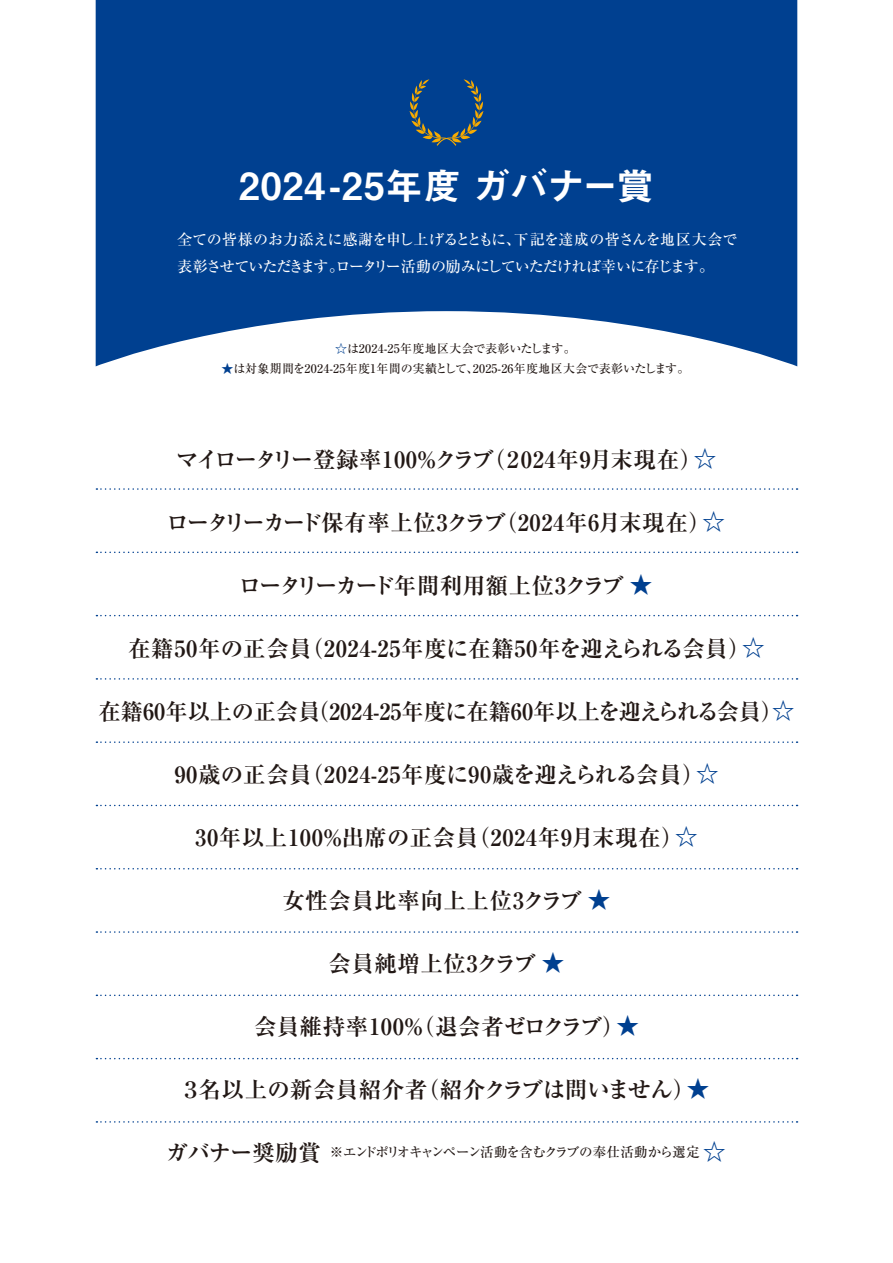
<style>
.page{position:relative;width:893px;height:1263px;background:#fff}
.page>*{position:absolute;margin:0;border:0;box-sizing:border-box;transform-origin:0 0}
.t1{font:37.5px "Midashi Go Pro MB31";letter-spacing:.025em;color:#fff}
.t2{font:700 22.5px "Ryumin Pro";letter-spacing:.005em;color:#221815}
.t3{font:700 22.5px "Ryumin Pro";letter-spacing:.025em;color:#221815}
.t4{font:700 22.5px "Ryumin Pro";letter-spacing:-.045em;color:#221815}
.t5{font:700 22.5px "Ryumin Pro";letter-spacing:-.08em;color:#221815}
.t6{font:500 15px/27px "Ryumin Pro";letter-spacing:-.04em;color:#fff}
.t7{font:500 13.5px "Ryumin Pro";letter-spacing:-.085em;color:#221815}
.t8{font:500 12px "Ryumin Pro";letter-spacing:.025em;color:#221815}
.s1{color:#004090}
.s2{font-weight:700;font-size:22.5px}
.s3{font-weight:700;font-size:22.5px;color:#004090}
</style>
<div class="page">
<svg style="left:96px;top:0;width:701px;height:366px;background:#1a539b"></svg>
<svg style="left:409px;top:79px;width:74px;height:67px;background:#214e7c"></svg>
<svg style="left:96px;top:488px;width:701px;height:2px"></svg>
<svg style="left:96px;top:805px;width:701px;height:1px"></svg>
<svg style="left:96px;top:552px;width:701px;height:1px"></svg>
<svg style="left:96px;top:868px;width:701px;height:1px"></svg>
<svg style="left:96px;top:615px;width:701px;height:1px"></svg>
<svg style="left:96px;top:931px;width:701px;height:2px"></svg>
<svg style="left:96px;top:678px;width:701px;height:2px"></svg>
<svg style="left:96px;top:994px;width:701px;height:2px"></svg>
<svg style="left:96px;top:741px;width:701px;height:2px"></svg>
<svg style="left:96px;top:1058px;width:701px;height:1px"></svg>
<svg style="left:96px;top:1121px;width:701px;height:2px"></svg>
<h1 class="t1" style="left:239px;top:156px;width:416px">2024-25年度 ガバナー賞</h1>
<p class="t6" style="left:177px;top:225px;width:562px">全ての皆様のお力添えに感謝を申し上げるとともに、下記を達成の皆さんを地区大会で表彰させていただきます。ロータリー活動の励みにしていただければ幸いに存じます。</p>
<p class="t8" style="left:335px;top:339px;width:242px"><span class="s1">☆</span>は2024-25年度地区大会で表彰いたします。</p>
<p class="t8" style="left:221px;top:359px;width:469px"><span class="s1">★</span>は対象期間を2024-25年度1年間の実績として、2025-26年度地区大会で表彰いたします。</p>
<p class="t2" style="left:176px;top:441px;width:542px">マイロータリー登録率100％クラブ（２024年9月末現在）<span class="s1">☆</span></p>
<p class="t4" style="left:166px;top:504px;width:560px">ロータリーカード保有率上位3クラブ（2024年6月末現在）<span class="s1">☆</span></p>
<p class="t5" style="left:239px;top:567px;width:415px">ロータリーカード年間利用額上位3クラブ <span class="s1">★</span></p>
<p class="t3" style="left:128px;top:630px;width:638px">在籍50年の正会員（2024-25年度に在籍50年を迎えられる会員）<span class="s1">☆</span></p>
<p class="t2" style="left:99px;top:693px;width:697px">在籍60年以上の正会員（2024-25年度に在籍60年以上を迎えられる会員）<span class="s1">☆</span></p>
<p class="t2" style="left:174px;top:756px;width:546px">90歳の正会員（2024-25年度に90歳を迎えられる会員）<span class="s1">☆</span></p>
<p class="t3" style="left:195px;top:819px;width:504px">30年以上100％出席の正会員（2024年9月末現在）<span class="s1">☆</span></p>
<p class="t3" style="left:282px;top:882px;width:329px">女性会員比率向上上位3クラブ <span class="s1">★</span></p>
<p class="t2" style="left:329px;top:945px;width:237px">会員純増上位3クラブ <span class="s1">★</span></p>
<p class="t2" style="left:254px;top:1008px;width:386px">会員維持率100%（退会者ゼロクラブ）<span class="s1">★</span></p>
<p class="t2" style="left:180px;top:1071px;width:531px">３名以上の新会員紹介者（紹介クラブは問いません）<span class="s1">★</span></p>
<p class="t7" style="left:165px;top:1142px;width:562px"><span class="s2">ガバナー奨励賞</span> ※エンドポリオキャンペーン活動を含むクラブの奉仕活動から選定 <span class="s3">☆</span></p>
</div>
